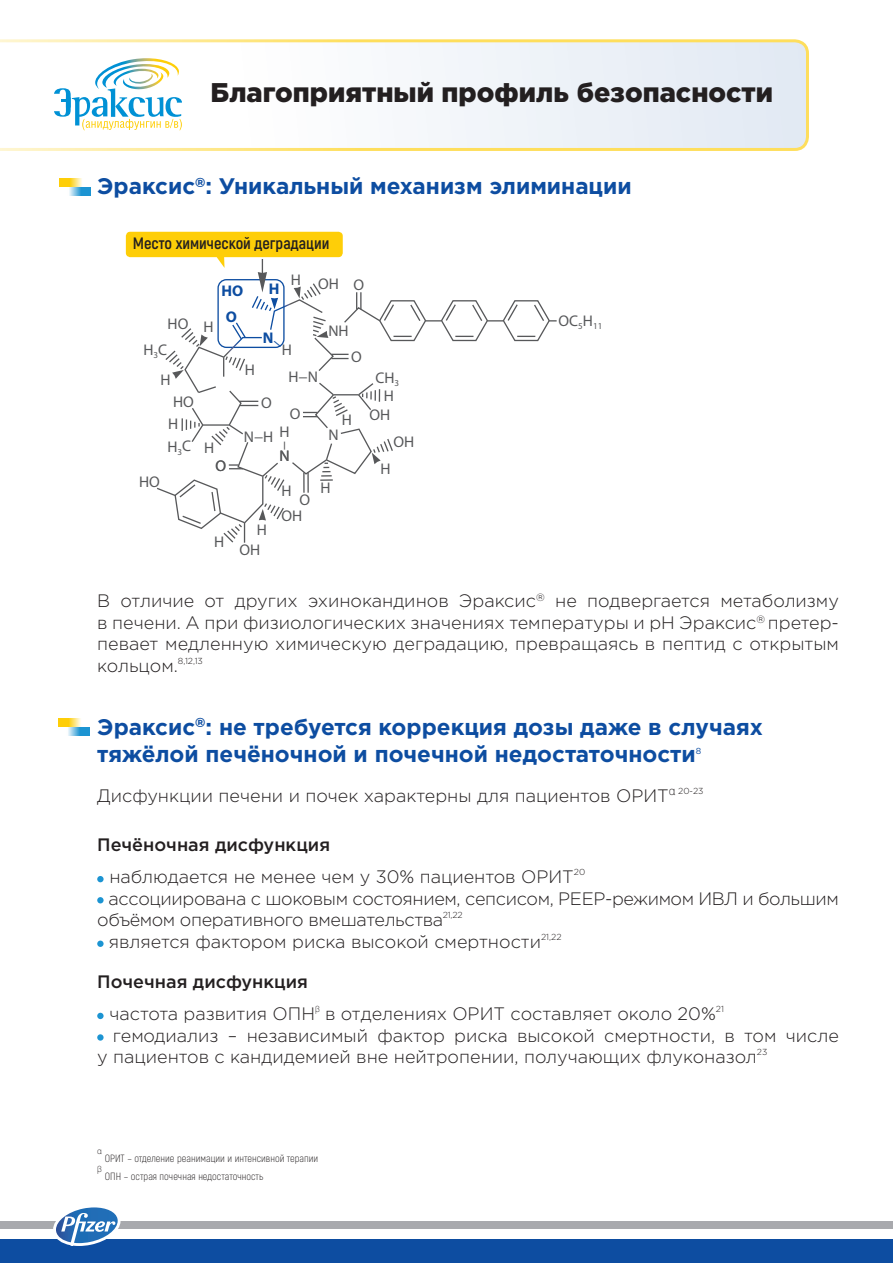
<style>
.page{position:relative;width:893px;height:1263px;background:#fff}
.page>*{position:absolute;margin:0;border:0;box-sizing:border-box;transform-origin:0 0}
.Заголовок{font:900 27px "Gotham Pro";color:#231f20}
.Подпись{font:700 22.5px/27px "Gotham Pro";color:#0d4da1}
.Подпись-2{font:300 18px/21.6px "Gotham Pro";color:#231f20;text-align:justify}
.Подпись-3{font:300 18px/21.6px "Gotham Pro";letter-spacing:-.02em;color:#231f20}
.Подпись-4{font:500 18px "Gotham Pro";color:#231f20}
.Подпись-5{font:700 16.5px "Akrobat";color:#231f20}
.t1{font:15.45px "Myriad Pro";color:#57585a}
.t2{font:700 15.45px "Myriad Pro";color:#0d4da1}
.t3{font:300 10.5px "Akrobat";color:#231f20}
.t4{font:200 8.7px "Core Sans E 25";color:#231f20}
.Подпись-6{font:8.7px "Gotham Pro";color:#0d4da1}
</style>
<div class="page">
<div style="left:0;top:1239px;width:893px;height:24px;background:#0d4da1"></div>
<div style="left:0;top:1221px;width:893px;height:8px;background:#a8a9ad"></div>
<svg style="left:53px;top:1207px;width:68px;height:39px"></svg>
<svg style="left:0;top:39px;width:809px;height:112px"></svg>
<div style="left:97px;top:876px;width:7px;height:6px;background:#1c94d2;border-radius:50%"></div>
<div style="left:97px;top:897px;width:7px;height:6px;background:#1c94d2;border-radius:50%"></div>
<div style="left:97px;top:940px;width:7px;height:7px;background:#1c94d2;border-radius:50%"></div>
<div style="left:97px;top:1013px;width:7px;height:6px;background:#1c94d2;border-radius:50%"></div>
<svg style="left:97px;top:1034px;width:7px;height:7px"></svg>
<svg style="left:54px;top:58px;width:128px;height:72px"></svg>
<svg style="left:59px;top:178px;width:23px;height:9px"></svg>
<svg style="left:69px;top:187px;width:22px;height:8px"></svg>
<svg style="left:58px;top:719px;width:23px;height:8px"></svg>
<svg style="left:68px;top:727px;width:22px;height:9px"></svg>
<svg style="left:126px;top:232px;width:431px;height:311px"></svg>
<p class="Заголовок" style="left:210px;top:77px;width:564px">Благоприятный профиль безопасности</p>
<p class="Подпись" style="left:97px;top:172px;width:536px">Эраксис<sup>®</sup>: Уникальный механизм элиминации</p>
<p class="Подпись-5" style="left:133px;top:233px;width:198px">Место химической деградации</p>
<p class="t2" style="left:221px;top:281px;width:23px">HO</p>
<p class="t2" style="left:269px;top:279px;width:12px">H</p>
<p class="t1" style="left:291px;top:271px;width:12px">H</p>
<p class="t1" style="left:318px;top:274px;width:48px">OH O</p>
<p class="t1" style="left:168px;top:314px;width:22px">HO</p>
<p class="t1" style="left:143px;top:340px;width:25px">H<sub>3</sub>C</p>
<p class="t1" style="left:203px;top:317px;width:12px">H</p>
<p class="t2" style="left:226px;top:306px;width:13px">O</p>
<p class="t2" style="left:263px;top:328px;width:12px">N</p>
<p class="t1" style="left:282px;top:340px;width:12px">H</p>
<p class="t1" style="left:328px;top:321px;width:22px">NH</p>
<p class="t1" style="left:351px;top:347px;width:12px">O</p>
<p class="t1" style="left:559px;top:311px;width:45px">OC<sub>5</sub>H<sub>11</sub></p>
<p class="t1" style="left:161px;top:370px;width:12px">H</p>
<p class="t1" style="left:245px;top:360px;width:12px">H</p>
<p class="t1" style="left:288px;top:367px;width:31px">H−N</p>
<p class="t1" style="left:375px;top:368px;width:25px">CH<sub>3</sub></p>
<p class="t1" style="left:139px;top:472px;width:22px">HO</p>
<p class="t1" style="left:173px;top:392px;width:22px">HO</p>
<p class="t1" style="left:168px;top:415px;width:12px">H</p>
<p class="t1" style="left:168px;top:437px;width:25px">H<sub>3</sub>C</p>
<p class="t1" style="left:204px;top:438px;width:12px">H</p>
<p class="t1" style="left:215px;top:456px;width:12px">O</p>
<p class="t1" style="left:261px;top:393px;width:12px">O</p>
<p class="t1" style="left:244px;top:428px;width:31px">N−H</p>
<p class="t1" style="left:290px;top:404px;width:12px">O</p>
<p class="t1" style="left:280px;top:423px;width:12px">H</p>
<p class="t1" style="left:295px;top:441px;width:11px;rotate:90deg">−</p>
<p class="t1" style="left:280px;top:446px;width:12px">N</p>
<p class="t1" style="left:342px;top:410px;width:12px">H</p>
<p class="t1" style="left:328px;top:425px;width:12px">N</p>
<p class="t1" style="left:281px;top:481px;width:12px">H</p>
<p class="t1" style="left:321px;top:478px;width:12px">H</p>
<p class="t1" style="left:300px;top:490px;width:12px">O</p>
<p class="t1" style="left:384px;top:386px;width:12px">H</p>
<p class="t1" style="left:369px;top:405px;width:22px">OH</p>
<p class="t1" style="left:394px;top:432px;width:22px">OH</p>
<p class="t1" style="left:380px;top:459px;width:12px">H</p>
<p class="t1" style="left:281px;top:506px;width:22px">OH</p>
<p class="t1" style="left:257px;top:520px;width:12px">H</p>
<p class="t1" style="left:214px;top:532px;width:12px">H</p>
<p class="t1" style="left:240px;top:540px;width:22px">OH</p>
<p class="Подпись-2" style="left:97px;top:590px;width:743px">В отличие от других эхинокандинов Эраксис<sup>®</sup> не подвергается метаболизму в печени. А при физиологических значениях температуры и рН Эраксис<sup>®</sup> претер&shy;певает медленную химическую деградацию, превращаясь в пептид с открытым кольцом.<sup>8,12,13</sup></p>
<p class="Подпись" style="left:97px;top:712px;width:667px">Эраксис<sup>®</sup>: не требуется коррекция дозы даже в случаях тяжёлой печёночной и почечной недостаточности</p>
<p class="Подпись-6" style="left:696px;top:746px;width:7px">8</p>
<p class="Подпись-2" style="left:97px;top:785px;width:608px">Дисфункции печени и почек характерны для пациентов ОРИТ<sup>α</sup> <sup>20-23</sup></p>
<p class="Подпись-4" style="left:97px;top:834px;width:234px">Печёночная дисфункция</p>
<p class="Подпись-2" style="left:109px;top:866px;width:477px">наблюдается не менее чем у 30% пациентов ОРИТ<sup>20</sup></p>
<p class="Подпись-3" style="left:97px;top:888px;width:743px;text-indent:11px">ассоциирована с шоковым состоянием, сепсисом, PEEP-режимом ИВЛ и большим объёмом оперативного вмешательства<sup>21,22</sup></p>
<p class="Подпись-2" style="left:109px;top:931px;width:454px">является фактором риска высокой смертности<sup>21,22</sup></p>
<p class="Подпись-4" style="left:97px;top:972px;width:212px">Почечная дисфункция</p>
<p class="Подпись-2" style="left:109px;top:1003px;width:616px">частота развития ОПН<sup>β</sup> в отделениях ОРИТ составляет около 20%<sup>21</sup></p>
<p class="Подпись-2" style="left:97px;top:1025px;width:743px;text-indent:16px">гемодиализ – независимый фактор риска высокой смертности, в том числе у пациентов с кандидемией вне нейтропении, получающих флуконазол<sup>23</sup></p>
<p class="t4" style="left:97px;top:1145px;width:6px">α</p>
<p class="t3" style="left:105px;top:1152px;width:215px">ОРИТ – отделение реанимации и интенсивной терапии</p>
<p class="t4" style="left:97px;top:1163px;width:6px">β</p>
<p class="t3" style="left:105px;top:1170px;width:160px">ОПН – острая почечная недостаточность</p>
</div>
